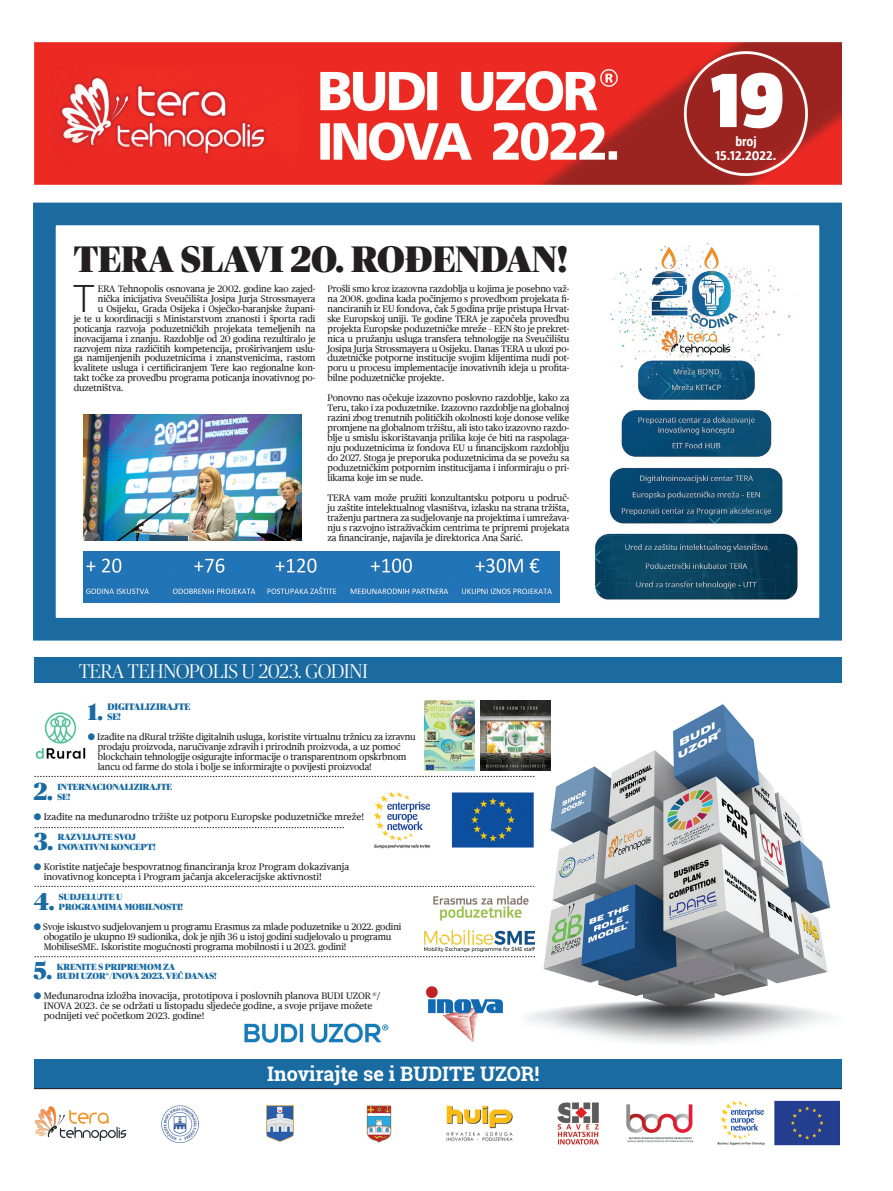
<style>
.page{position:relative;width:893px;height:1191px;background:#fff}
.page>*{position:absolute;margin:0;border:0;box-sizing:border-box;transform-origin:0 0}
.t1{font:900 81.8px "Taz";color:#fff}
.t2{font:300 37.5px "Roboto";color:#231f20}
.t3{font:900 37.2px "Publico Banner";color:#231f20}
.t4{font:900 24.7px "Publico Banner";color:#1a6ba2}
.t5{font:900 23.9px "Publico Banner";color:#1a6ba2}
.t6{font:300 20px "Publico Banner";color:#fff}
.t7{font:700 20px "Roboto Slab";color:#fff}
.t8{font:700 13.5px/14.1px "Taz";color:#fff;text-align:center}
.t9{font:9.5px/10px "Publico Text";letter-spacing:-.01em;color:#231f20}
.t10{font:900 9.5px/10px "Publico Banner";color:#1a6ba2}
.t11{font:900 9px/10px "Publico Banner";color:#1a6ba2}
.s1{color:#1b6ba1}
</style>
<div class="page">
<div style="left:33px;top:203px;width:809px;height:437px;border:23px solid #1b6ba1"></div>
<div style="left:34px;top:1059px;width:808px;height:30px;background:#1a6ba2"></div>
<hr style="left:34px;top:1088px;width:808px;height:1px;background:#231f20">
<img style="left:34px;top:1106px;width:93px;height:35px">
<img style="left:162px;top:1105px;width:37px;height:37px">
<img style="left:366px;top:1105px;width:26px;height:38px">
<img style="left:266px;top:1105px;width:27px;height:36px">
<img style="left:446px;top:1105px;width:67px;height:36px">
<img style="left:557px;top:1102px;width:42px;height:43px">
<img style="left:34px;top:43px;width:808px;height:141px">
<img style="left:626px;top:1104px;width:68px;height:39px">
<img style="left:717px;top:1100px;width:122px;height:46px">
<img style="left:595px;top:242px;width:203px;height:358px">
<img style="left:84px;top:415px;width:217px;height:126px">
<img style="left:521px;top:700px;width:310px;height:344px">
<img style="left:480px;top:700px;width:70px;height:70px">
<img style="left:244px;top:1023px;width:145px;height:20px">
<img style="left:35px;top:712px;width:51px;height:47px">
<img style="left:373px;top:786px;width:171px;height:67px">
<img style="left:426px;top:986px;width:77px;height:56px">
<img style="left:425px;top:931px;width:110px;height:21px">
<img style="left:425px;top:701px;width:49px;height:70px">
<div style="left:34px;top:658px;width:808px;height:25px;background:#1b6ba1"></div>
<svg style="left:34px;top:776px;width:500px;height:1px"></svg>
<svg style="left:34px;top:827px;width:310px;height:1px"></svg>
<svg style="left:34px;top:886px;width:500px;height:1px"></svg>
<svg style="left:34px;top:956px;width:501px;height:1px"></svg>
<img style="left:433px;top:888px;width:102px;height:37px">
<img style="left:84px;top:552px;width:475px;height:50px">
<h3 class="t3" style="left:74px;top:232px;width:496px">TERA SLAVI 20. ROĐENDAN!</h3>
<h2 class="t2" style="left:73px;top:272px;width:24px">T</h2>
<p class="t9" style="left:98px;top:283px;width:219px">ERA Tehnopolis osnovana je 2002. godine kao zajed-</p>
<p class="t9" style="left:328px;top:283px;width:243px;text-align:justify">Prošli smo kroz izazovna razdoblja u kojima je posebno važ&shy;na 2008. godina kada počinjemo s provedbom projekata fi&shy;nanciranih iz EU fondova, čak 5 godina prije pristupa Hrvat&shy;ske Europskoj uniji. Te godine TERA je započela provedbu projekta Europske poduzetničke mreže – EEN što je prekret&shy;nica u pružanju usluga transfera tehnologije na Sveučilištu Josipa Jurja Strossmayera u Osijeku. Danas TERA u ulozi po&shy;duzetničke potporne institucije svojim klijentima nudi pot&shy;poru u procesu implementacije inovativnih ideja u profita&shy;bilne poduzetničke projekte.</p>
<p class="t9" style="left:328px;top:393px;width:243px;text-align:justify">Ponovno nas očekuje izazovno poslovno razdoblje, kako za Teru, tako i za poduzetnike. Izazovno razdoblje na globalnoj razini zbog trenutnih političkih okolnosti koje donose velike promjene na globalnom tržištu, ali isto tako izazovno razdo&shy;blje u smislu iskorištavanja prilika koje će biti na raspolaga&shy;nju poduzetnicima iz fondova EU u financijskom razdoblju do 2027. Stoga je preporuka poduzetnicima da se povežu sa poduzetničkim potpornim institucijama i informiraju o pri&shy;likama koje im se nude.</p>
<p class="t9" style="left:328px;top:493px;width:243px;text-align:justify">TERA vam može pružiti konzultantsku potporu u područ&shy;ju zaštite intelektualnog vlasništva, izlasku na strana tržišta, traženju partnera za sudjelovanje na projektima i umrežava&shy;nju s razvojno istraživačkim centrima te pripremi projekata za financiranje, najavila je direktorica Ana Šarić.</p>
<p class="t9" style="left:98px;top:293px;width:219px">nička inicijativa Sveučilišta Josipa Jurja Strossmayera</p>
<p class="t9" style="left:98px;top:303px;width:219px">u Osijeku, Grada Osijeka i Osječko-baranjske župani-</p>
<p class="t9" style="left:74px;top:313px;width:243px">je te u koordinaciji s Ministarstvom znanosti i športa radi</p>
<p class="t9" style="left:74px;top:323px;width:243px">poticanja razvoja poduzetničkih projekata temeljenih na</p>
<p class="t9" style="left:74px;top:333px;width:243px">inovacijama i znanju. Razdoblje od 20 godina rezultiralo je</p>
<p class="t9" style="left:74px;top:343px;width:243px">razvojem niza različitih kompetencija, proširivanjem uslu-</p>
<p class="t9" style="left:74px;top:353px;width:243px">ga namijenjenih poduzetnicima i znanstvenicima, rastom</p>
<p class="t9" style="left:74px;top:363px;width:243px">kvalitete usluga i certificiranjem Tere kao regionalne kon-</p>
<p class="t9" style="left:74px;top:373px;width:243px">takt točke za provedbu programa poticanja inovativnog po-</p>
<p class="t9" style="left:74px;top:383px;width:52px">duzetništva.</p>
<h3 class="t6" style="left:79px;top:658px;width:290px">TERA TEHNOPOLIS U 2023. GODINI</h3>
<h3 class="t5" style="left:88px;top:694px;width:17px">1.</h3>
<p class="t10" style="left:107px;top:701px;width:85px">DIGITALIZIRAJTE<br>SE!</p>
<p class="t9" style="left:98px;top:732px;width:319px;text-indent:-10px"><span class="s1">●</span> Izađite na dRural tržište digitalnih usluga, koristite virtualnu tržnicu za izravnu prodaju proizvoda, naručivanje zdravih i prirodnih proizvoda, a uz pomoć blockchain tehnologije osigurajte informacije o transparentnom opskrbnom lancu od farme do stola i bolje se informirajte o povijesti proizvoda!</p>
<h3 class="t4" style="left:34px;top:773px;width:21px">2.</h3>
<p class="t11" style="left:57px;top:781px;width:116px">INTERNACIONALIZIRAJTE<br>SE!</p>
<p class="t9" style="left:34px;top:811px;width:332px"><span class="s1">●</span> Izađite na međunarodno tržište uz potporu Europske poduzetničke mreže!</p>
<h3 class="t4" style="left:34px;top:823px;width:21px">3.</h3>
<p class="t11" style="left:58px;top:831px;width:99px">RAZVIJAJTE SVOJ<br>INOVATIVNI KONCEPT!</p>
<p class="t9" style="left:44px;top:861px;width:307px;text-indent:-10px"><span class="s1">●</span> Koristite natječaje bespovratnog financiranja kroz Program dokazivanja inovativnog koncepta i Program jačanja akceleracijske aktivnosti!</p>
<h3 class="t4" style="left:34px;top:883px;width:22px">4.</h3>
<p class="t11" style="left:59px;top:891px;width:126px">SUDJELUJTE U<br>PROGRAMIMA MOBILNOSTI!</p>
<p class="t9" style="left:44px;top:921px;width:359px;text-indent:-10px"><span class="s1">●</span> Svoje iskustvo sudjelovanjem u programu Erasmus za mlade poduzetnike u 2022. godini obogatilo je ukupno 19 sudionika, dok je njih 36 u istoj godini sudjelovalo u programu<br>MobiliseSME. Iskoristite mogućnosti programa mobilnosti i u 2023. godini!</p>
<h3 class="t4" style="left:34px;top:953px;width:20px">5.</h3>
<p class="t11" style="left:57px;top:960px;width:162px">KRENITE S PRIPREMOM ZA<br>BUDI UZOR®/INOVA 2023. VEĆ DANAS!</p>
<p class="t9" style="left:44px;top:991px;width:338px;text-indent:-10px"><span class="s1">●</span> Međunarodna izložba inovacija, prototipova i poslovnih planova BUDI UZOR <sup>®</sup>/<br>INOVA 2023. će se održati u listopadu sljedeće godine, a svoje prijave možete podnijeti već početkom 2023. godine!</p>
<h3 class="t7" style="left:267px;top:1060px;width:274px">Inovirajte se i BUDITE UZOR!</h3>
<h1 class="t1" style="left:711px;top:54px;width:74px">19</h1>
<h3 class="t8" style="left:715px;top:134px;width:63px">broj<br>15.12.2022.</h3>
</div>
